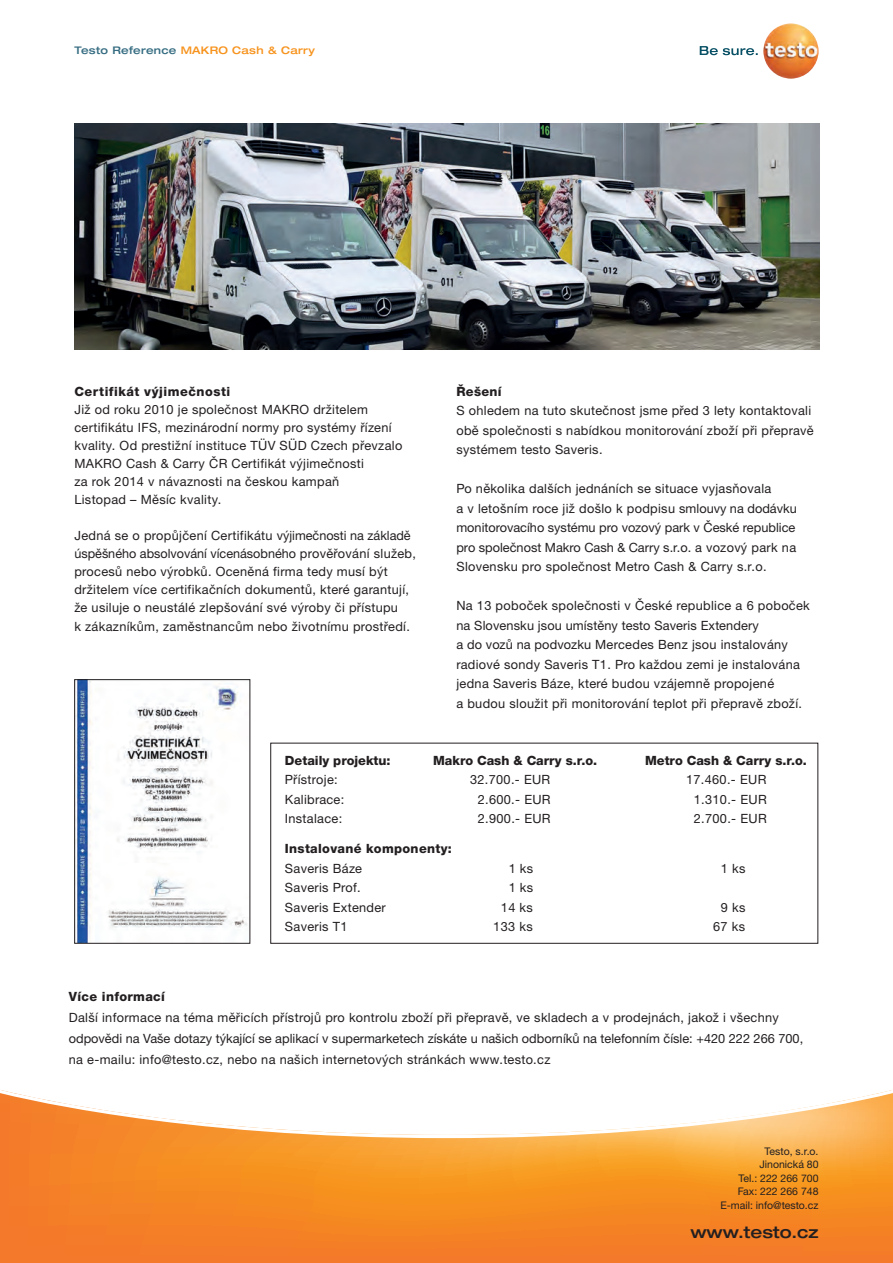
<style>
.page{position:relative;width:893px;height:1263px;background:#fff}
.page>*{position:absolute;margin:0;border:0;box-sizing:border-box;transform-origin:0 0}
.t1{font:500 expanded 16.5px "Helvetica Neue LTW1 G";color:#231f20}
.t2{font:12.75px/19.5px "Helvetica Neue LTW1 G";letter-spacing:.025em;color:#231f20}
.t3{font:800 12.75px "Helvetica Neue LTW1 G";letter-spacing:.025em;color:#231f20}
.t4{font:800 12.75px "Helvetica Neue LTW1 G";color:#231f20}
.t5{font:10.5px/13.5px "Helvetica Neue LTW1 G";color:#231f20;text-align:right}
.t6{font:500 expanded 10.5px "Helvetica Neue LTW1 G";letter-spacing:.025em;color:#f7931d}
.s1{color:#356c81}
</style>
<div class="page">
<svg style="left:700px;top:46px;width:58px;height:9px"></svg>
<img style="left:763px;top:23px;width:56px;height:56px;border-radius:28px">
<svg style="left:0;top:1090px;width:893px;height:173px"></svg>
<img style="left:76px;top:681px;width:171px;height:260px">
<div style="left:74px;top:679px;width:176px;height:264px;border:1px solid #231f20"></div>
<img style="left:74px;top:123px;width:745px;height:227px">
<p class="t6" style="left:74px;top:43px;width:242px"><span class="s1">Testo Reference</span> MAKRO Cash &amp; Carry</p>
<p class="t3" style="left:74px;top:383px;width:157px">Certifikát výjimečnosti</p>
<p class="t2" style="left:74px;top:400px;width:329px;line-height:18px">Již od roku 2010 je společnost MAKRO držitelem certifikátu IFS, mezinárodní normy pro systémy řízení kvality. Od prestižní instituce TÜV SÜD Czech převzalo MAKRO Cash &amp; Carry ČR Certifikát výjimečnosti<br>za rok 2014 v návaznosti na českou kampaň<br>Listopad – Měsíc kvality.</p>
<p class="t2" style="left:74px;top:526px;width:343px;line-height:18px">Jedná se o propůjčení Certifikátu výjimečnosti na základě úspěšného absolvování vícenásobného prověřování služeb, procesů nebo výrobků. Oceněná firma tedy musí být držitelem více certifikačních dokumentů, které garantují, že usiluje o neustálé zlepšování své výroby či přístupu</p>
<p class="t2" style="left:74px;top:617px;width:337px">k zákazníkům, zaměstnancům nebo životnímu prostředí.</p>
<p class="t3" style="left:456px;top:383px;width:47px">Řešení</p>
<p class="t2" style="left:456px;top:401px;width:359px">S ohledem na tuto skutečnost jsme před 3 lety kontaktovali obě společnosti s nabídkou monitorování zboží při přepravě systémem testo Saveris.</p>
<p class="t2" style="left:456px;top:479px;width:342px">Po několika dalších jednáních se situace vyjasňovala<br>a v letošním roce již došlo k podpisu smlouvy na dodávku monitorovacího systému pro vozový park v České republice pro společnost Makro Cash &amp; Carry s.r.o. a vozový park na Slovensku pro společnost Metro Cash &amp; Carry s.r.o.</p>
<p class="t2" style="left:456px;top:596px;width:355px">Na 13 poboček společnosti v České republice a 6 poboček na Slovensku jsou umístěny testo Saveris Extendery<br>a do vozů na podvozku Mercedes Benz jsou instalovány radiové sondy Saveris T1. Pro každou zemi je instalována jedna Saveris Báze, které budou vzájemně propojené<br>a budou sloužit při monitorování teplot při přepravě zboží.</p>
<p class="t4" style="left:285px;top:753px;width:107px">Detaily projektu:</p>
<p class="t4" style="left:433px;top:753px;width:166px">Makro Cash &amp; Carry s.r.o.</p>
<p class="t4" style="left:645px;top:753px;width:163px">Metro Cash &amp; Carry s.r.o.</p>
<p class="t2" style="left:285px;top:770px;width:54px">Přístroje:</p>
<p class="t2" style="left:470px;top:770px;width:82px">32.700.- EUR</p>
<p class="t2" style="left:686px;top:770px;width:82px">17.460.- EUR</p>
<p class="t2" style="left:285px;top:789px;width:61px">Kalibrace:</p>
<p class="t2" style="left:478px;top:789px;width:74px">2.600.- EUR</p>
<p class="t2" style="left:694px;top:789px;width:74px">1.310.- EUR</p>
<p class="t2" style="left:285px;top:809px;width:59px">Instalace:</p>
<p class="t2" style="left:478px;top:809px;width:74px">2.900.- EUR</p>
<p class="t2" style="left:694px;top:809px;width:74px">2.700.- EUR</p>
<p class="t3" style="left:285px;top:841px;width:168px">Instalované komponenty:</p>
<p class="t2" style="left:285px;top:858px;width:79px">Saveris Báze</p>
<p class="t2" style="left:509px;top:858px;width:26px">1 ks</p>
<p class="t2" style="left:721px;top:858px;width:26px">1 ks</p>
<p class="t2" style="left:285px;top:878px;width:77px">Saveris Prof.</p>
<p class="t2" style="left:509px;top:878px;width:26px">1 ks</p>
<p class="t2" style="left:285px;top:897px;width:102px">Saveris Extender</p>
<p class="t2" style="left:501px;top:897px;width:33px">14 ks</p>
<p class="t2" style="left:721px;top:897px;width:26px">9 ks</p>
<p class="t2" style="left:285px;top:917px;width:64px">Saveris T1</p>
<p class="t2" style="left:493px;top:917px;width:41px">133 ks</p>
<p class="t2" style="left:713px;top:917px;width:33px">67 ks</p>
<p class="t3" style="left:69px;top:988px;width:98px">Více informací</p>
<p class="t2" style="left:69px;top:1006px;width:736px;line-height:21px">Další informace na téma měřicích přístrojů pro kontrolu zboží při přepravě, ve skladech a v prodejnách, jakož i všechny odpovědi na Vaše dotazy týkající se aplikací v supermarketech získáte u našich odborníků na telefonním čísle: +420 222 266 700, na e-mailu: info@testo.cz, nebo na našich internetových stránkách www.testo.cz</p>
<p class="t5" style="left:720px;top:1144px;width:100px">Testo, s.r.o.<br>Jinonická 80<br>Tel.: 222 266 700<br>Fax: 222 266 748<br>E-mail: info@testo.cz</p>
<p class="t1" style="left:690px;top:1221px;width:130px">www.testo.cz</p>
</div>
